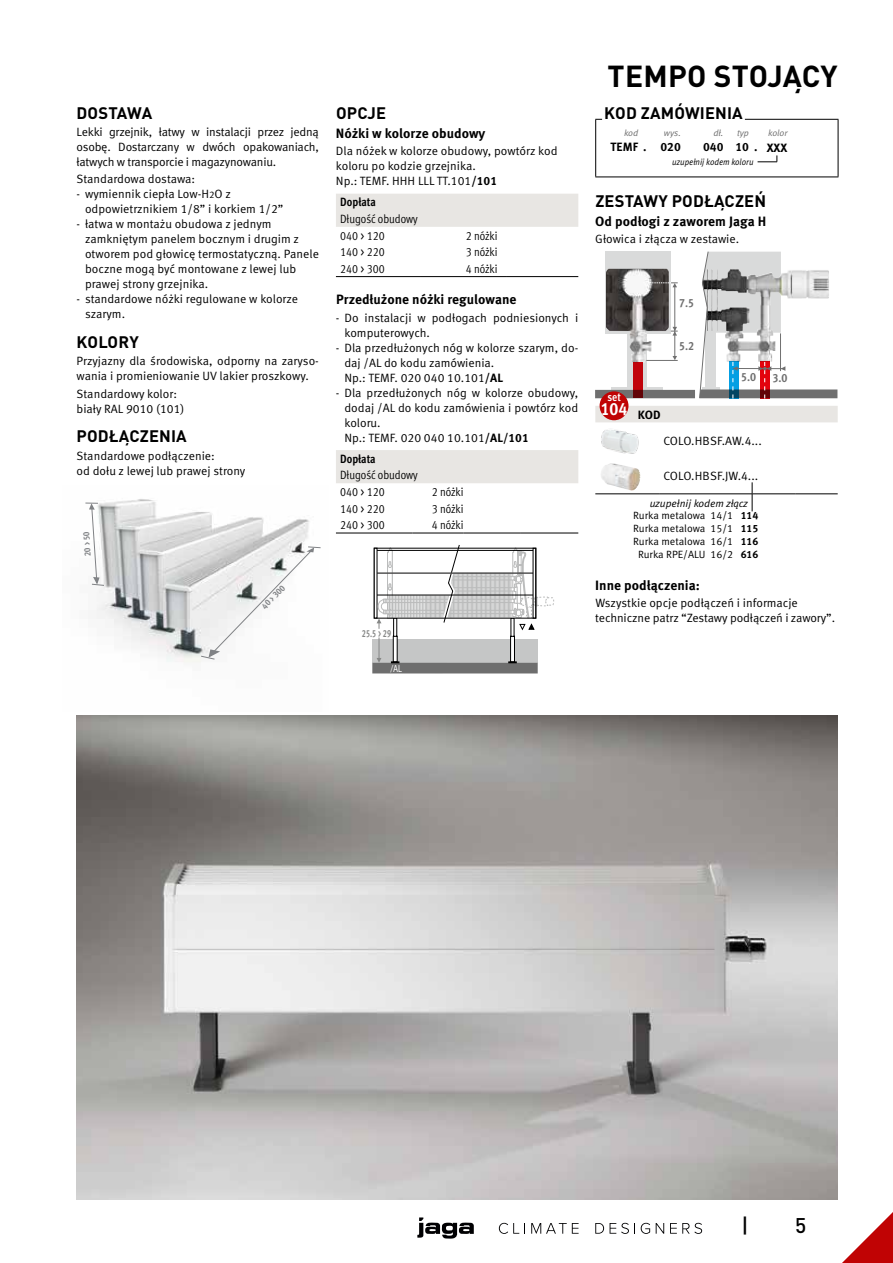
<style>
.page{position:relative;width:893px;height:1263px;background:#fff}
.page>*{position:absolute;margin:0;border:0;box-sizing:border-box;transform-origin:0 0}
.t1{font:700 30px "DIN Pro";letter-spacing:.005em;color:#000}
.t2{font:500 21px "DIN Pro";color:#000}
.t3{font:700 condensed 17.85px "Meta Pro";color:#fff}
.t4{font:700 16.5px "DIN Pro";letter-spacing:.01em;color:#000}
.t5{font:700 13.5px "Meta Pro";color:#000}
.t6{font:12px/15px "Meta Pro";color:#000}
.t7{font:12px/16.6px "Meta Pro Cond Norm";color:#000}
.t8{font:700 12px "Meta Pro";letter-spacing:.005em;color:#000}
.t9{font:700 condensed 12px "Meta Pro";color:#000}
.t10{font:700 condensed 12px "Meta Pro";color:#6e6e6e}
.t11{font:700 condensed 11.55px "Meta Pro";color:#fff}
.t12{font:10.5px/12.8px "Meta Pro";color:#000;text-align:center}
.t13{font:700 condensed 10.35px "Meta Pro";color:#868786;scale:.8 1}
.t14{font:10.35px "Myriad Pro";color:#fff;scale:.8 1}
.t15{font:italic 9px "Meta Pro";color:#000;scale:.9 1}
.t16{font:italic 9px "Meta Pro";color:#6e6e6e}
.t17{font:700 condensed 9px "Meta Pro";color:#808285}
.t18{font:700 condensed 8.85px "Meta Pro";color:#808285}
.s1{font-size:9.6px}
.s2{font-weight:700}
.s3{font-style:italic}
</style>
<div class="page">
<img style="left:77px;top:715px;width:761px;height:484px">
<div style="left:336px;top:194px;width:242px;height:33px;background:#e8e6e3"></div>
<hr style="left:336px;top:276px;width:85px;height:1px;background:#000">
<hr style="left:421px;top:276px;width:85px;height:1px;background:#000">
<hr style="left:506px;top:276px;width:72px;height:1px;background:#000">
<div style="left:336px;top:450px;width:242px;height:33px;background:#e8e6e3"></div>
<hr style="left:336px;top:533px;width:76px;height:1px;background:#000">
<hr style="left:412px;top:533px;width:51px;height:1px;background:#000">
<hr style="left:463px;top:533px;width:58px;height:1px;background:#000">
<hr style="left:521px;top:533px;width:57px;height:1px;background:#000">
<div style="left:510px;top:636px;width:5px;height:26px;border:1px solid #000"></div>
<div style="left:393px;top:618px;width:4px;height:18px;border:1px solid #000"></div>
<div style="left:393px;top:636px;width:4px;height:26px;border:1px solid #000"></div>
<svg style="left:372px;top:637px;width:166px;height:36px;background:#acacac"></svg>
<svg style="left:377px;top:545px;width:177px;height:86px"></svg>
<hr style="left:377px;top:573px;width:156px;height:1px;background:#000">
<hr style="left:377px;top:595px;width:156px;height:1px;background:#000">
<hr style="left:377px;top:550px;width:156px;height:1px;background:#000">
<div style="left:374px;top:548px;width:162px;height:70px;border:1px solid #000"></div>
<div style="left:595px;top:406px;width:243px;height:16px;background:#e8e6e3"></div>
<svg style="left:752px;top:482px;width:1px;height:29px"></svg>
<hr style="left:595px;top:494px;width:64px;height:1px;background:#000">
<hr style="left:659px;top:494px;width:93px;height:1px;background:#000">
<hr style="left:752px;top:494px;width:43px;height:1px;background:#000">
<hr style="left:795px;top:494px;width:43px;height:1px;background:#000">
<svg style="left:595px;top:252px;width:242px;height:146px"></svg>
<hr style="left:733px;top:368px;width:51px;height:1px;background:#6e6e6e">
<hr style="left:780px;top:333px;width:1px;height:38px;background:#6e6e6e">
<svg style="left:633px;top:363px;width:10px;height:35px"></svg>
<div style="left:600px;top:391px;width:28px;height:29px;background:#c00304;border-radius:50%"></div>
<img style="left:600px;top:422px;width:42px;height:32px">
<img style="left:601px;top:463px;width:39px;height:28px">
<img style="left:85px;top:499px;width:225px;height:164px">
<svg style="left:85px;top:503px;width:19px;height:83px"></svg>
<svg style="left:201px;top:546px;width:120px;height:114px"></svg>
<hr style="left:595px;top:119px;width:243px;height:1px;background:#000">
<hr style="left:595px;top:120px;width:1px;height:57px;background:#000">
<hr style="left:838px;top:120px;width:1px;height:57px;background:#000">
<hr style="left:595px;top:177px;width:243px;height:1px;background:#000">
<div style="left:602px;top:115px;width:143px;height:6px;background:#fff"></div>
<svg style="left:757px;top:155px;width:21px;height:8px"></svg>
<svg style="left:829px;top:1199px;width:64px;height:64px"></svg>
<svg style="left:499px;top:1223px;width:26px;height:11px"></svg>
<svg style="left:531px;top:1223px;width:48px;height:11px"></svg>
<svg style="left:595px;top:1223px;width:9px;height:11px"></svg>
<svg style="left:610px;top:1223px;width:25px;height:11px"></svg>
<svg style="left:641px;top:1223px;width:9px;height:11px"></svg>
<svg style="left:656px;top:1223px;width:8px;height:11px"></svg>
<svg style="left:670px;top:1223px;width:32px;height:11px"></svg>
<svg style="left:417px;top:1217px;width:57px;height:22px"></svg>
<h3 class="t4" style="left:77px;top:102px;width:77px">DOSTAWA</h3>
<p class="t6" style="left:77px;top:125px;width:244px;text-align:justify">Lekki grzejnik, łatwy w instalacji przez jedną osobę. Dostarczany w dwóch opakowaniach, łatwych w transporcie i magazynowaniu.</p>
<p class="t6" style="left:77px;top:172px;width:120px">Standardowa dostawa:</p>
<p class="t6" style="left:85px;top:187px;width:200px;text-indent:-9px">- wymiennik ciepła Low-H<span class="s1">2</span>O z odpowietrznikiem 1/8” i korkiem 1/2”</p>
<p class="t6" style="left:85px;top:217px;width:235px;text-indent:-9px">- łatwa w montażu obudowa z jednym zamkniętym panelem bocznym i drugim z otworem pod głowicę termostatyczną. Panele boczne mogą być montowane z lewej lub prawej strony grzejnika.</p>
<p class="t6" style="left:85px;top:292px;width:215px;text-indent:-9px">- standardowe nóżki regulowane w kolorze szarym.</p>
<h3 class="t4" style="left:77px;top:330px;width:64px">KOLORY</h3>
<p class="t6" style="left:77px;top:354px;width:244px">Przyjazny dla środowiska, odporny na zaryso&shy;wania i promieniowanie UV lakier proszkowy.</p>
<p class="t6" style="left:77px;top:386px;width:109px">Standardowy kolor: biały RAL 9010 (101)</p>
<h3 class="t4" style="left:77px;top:425px;width:112px">PODŁĄCZENIA</h3>
<p class="t6" style="left:77px;top:448px;width:170px">Standardowe podłączenie:<br>od dołu z lewej lub prawej strony</p>
<p class="t18" style="left:81px;top:557px;width:26px;rotate:-94deg">20 &gt; 50</p>
<p class="t17" style="left:258px;top:603px;width:31px;rotate:-47deg">40 &gt; 300</p>
<h3 class="t4" style="left:336px;top:102px;width:51px">OPCJE</h3>
<p class="t5" style="left:336px;top:124px;width:151px">Nóżki w kolorze obudowy</p>
<p class="t6" style="left:336px;top:144px;width:223px">Dla nóżek w kolorze obudowy, powtórz kod koloru po kodzie grzejnika.<br>Np.: TEMF. HHH LLL TT.101<span class="s2">/101</span></p>
<p class="t9" style="left:340px;top:193px;width:37px">Dopłata</p>
<p class="t7" style="left:340px;top:210px;width:79px">Długość obudowy<br>040 &gt; 120</p>
<p class="t7" style="left:466px;top:226px;width:33px">2 nóżki</p>
<p class="t7" style="left:340px;top:243px;width:46px">140 &gt; 220</p>
<p class="t7" style="left:466px;top:243px;width:33px">3 nóżki</p>
<p class="t7" style="left:340px;top:259px;width:46px">240 &gt; 300</p>
<p class="t7" style="left:466px;top:259px;width:33px">4 nóżki</p>
<p class="t5" style="left:336px;top:291px;width:182px">Przedłużone nóżki regulowane</p>
<p class="t6" style="left:344px;top:310px;width:235px;text-indent:-9px">- Do instalacji w podłogach podniesionych i komputerowych.</p>
<p class="t6" style="left:344px;top:340px;width:235px;text-indent:-9px">- Dla przedłużonych nóg w kolorze szarym, do&shy;daj /AL do kodu zamówienia.<br>Np.: TEMF. 020 040 10.101<span class="s2">/AL</span></p>
<p class="t6" style="left:344px;top:385px;width:235px;text-indent:-9px">- Dla przedłużonych nóg w kolorze obudowy, dodaj /AL do kodu zamówienia i powtórz kod koloru.<br>Np.: TEMF. 020 040 10.101<span class="s2">/AL/101</span></p>
<p class="t9" style="left:340px;top:449px;width:37px">Dopłata</p>
<p class="t7" style="left:340px;top:466px;width:79px">Długość obudowy<br>040 &gt; 120</p>
<p class="t7" style="left:432px;top:483px;width:33px">2 nóżki</p>
<p class="t7" style="left:340px;top:499px;width:46px">140 &gt; 220</p>
<p class="t7" style="left:432px;top:499px;width:33px">3 nóżki</p>
<p class="t7" style="left:340px;top:516px;width:46px">240 &gt; 300</p>
<p class="t7" style="left:432px;top:516px;width:33px">4 nóżki</p>
<p class="t13" style="left:362px;top:625px;width:38px">25.5 &gt; 29</p>
<p class="t14" style="left:390px;top:662px;width:16px">/AL</p>
<h1 class="t1" style="left:608px;top:55px;width:231px">TEMPO STOJĄCY</h1>
<h3 class="t4" style="left:604px;top:102px;width:140px">KOD ZAMÓWIENIA</h3>
<p class="t16" style="left:624px;top:128px;width:16px">kod</p>
<p class="t16" style="left:664px;top:128px;width:19px">wys.</p>
<p class="t16" style="left:713px;top:128px;width:37px">dł. typ</p>
<p class="t16" style="left:768px;top:128px;width:21px">kolor</p>
<p class="t8" style="left:610px;top:140px;width:72px">TEMF . 020</p>
<p class="t8" style="left:703px;top:140px;width:86px">040 10 . XXX</p>
<p class="t15" style="left:672px;top:157px;width:92px">uzupełnij kodem koloru</p>
<h3 class="t4" style="left:595px;top:190px;width:172px">ZESTAWY PODŁĄCZEŃ</h3>
<p class="t5" style="left:595px;top:212px;width:172px">Od podłogi z zaworem Jaga H</p>
<p class="t6" style="left:595px;top:232px;width:145px">Głowica i złącza w zestawie.</p>
<p class="t11" style="left:607px;top:388px;width:15px">set</p>
<h3 class="t3" style="left:601px;top:396px;width:62px">104 <sub>KOD</sub></h3>
<p class="t10" style="left:679px;top:293px;width:17px">7.5</p>
<p class="t10" style="left:679px;top:336px;width:17px">5.2</p>
<p class="t10" style="left:741px;top:367px;width:17px">5.0</p>
<p class="t10" style="left:772px;top:368px;width:17px">3.0</p>
<p class="t6" style="left:663px;top:433px;width:100px">COLO.HBSF.AW.4...</p>
<p class="t6" style="left:663px;top:469px;width:96px">COLO.HBSF.JW.4...</p>
<p class="t12" style="left:633px;top:497px;width:127px"><span class="s3">uzupełnij kodem złącz<br></span>Rurka metalowa 14/1 <span class="s2">114<br></span>Rurka metalowa 15/1 <span class="s2">115<br></span>Rurka metalowa 16/1 <span class="s2">116<br></span>Rurka RPE/ALU 16/2 <span class="s2">616</span></p>
<p class="t5" style="left:595px;top:576px;width:106px">Inne podłączenia:</p>
<p class="t6" style="left:595px;top:596px;width:241px">Wszystkie opcje podłączeń i informacje techniczne patrz “Zestawy podłączeń i zawory”.</p>
<h2 class="t2" style="left:741px;top:1211px;width:9px">|</h2>
<h2 class="t2" style="left:795px;top:1211px;width:13px">5</h2>
</div>
